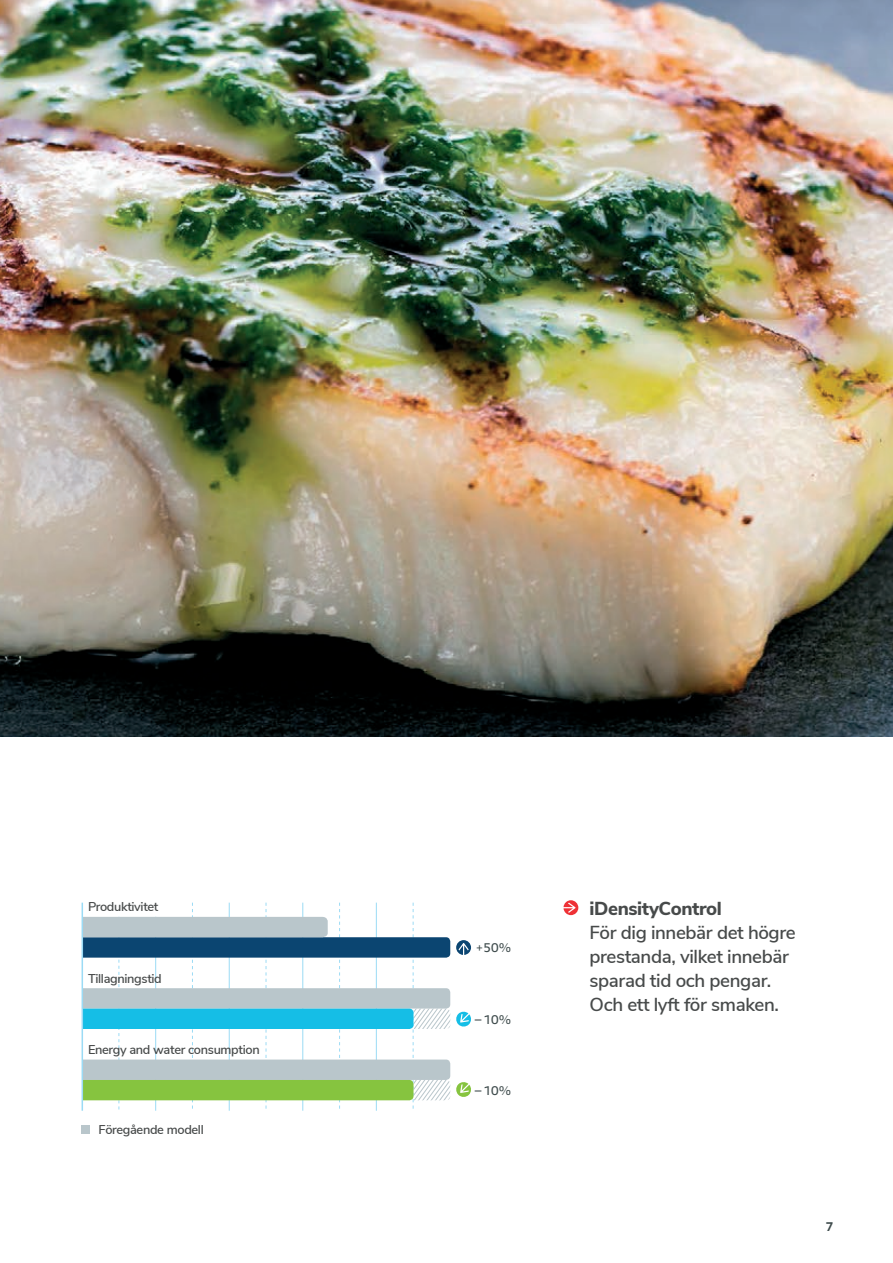
<style>
.page{position:relative;width:893px;height:1263px;background:#fff}
.page>*{position:absolute;margin:0;border:0;box-sizing:border-box;transform-origin:0 0}
.t1{font:600 18.75px/24px "Nunito Sans";letter-spacing:-.02em;color:#474a4a}
.t2{font:800 18.75px "Nunito Sans";letter-spacing:-.02em;color:#474a4a}
.t3{font:600 12.75px "Nunito Sans";letter-spacing:-.025em;color:#474a4a}
.t4{font:12.75px "RATIONAL Sans TT";color:#3e4b4c}
.t5{font:700 12.75px "RATIONAL Sans TT";color:#3e4b4c}
</style>
<div class="page">
<img style="left:0;top:0;width:893px;height:736px">
<svg style="left:563px;top:900px;width:15px;height:15px"></svg>
<div style="left:81px;top:1125px;width:9px;height:9px;background:#b9c6cb"></div>
<hr style="left:82px;top:903px;width:1px;height:208px;background:#9bdbf5">
<svg style="left:83px;top:903px;width:388px;height:208px"></svg>
<p class="t3" style="left:88px;top:898px;width:72px">Produktivitet</p>
<p class="t3" style="left:88px;top:969px;width:75px">Tillagningstid</p>
<p class="t3" style="left:88px;top:1040px;width:173px">Energy and water consumption</p>
<p class="t3" style="left:99px;top:1120px;width:107px">Föregående modell</p>
<p class="t4" style="left:476px;top:938px;width:37px">+50%</p>
<p class="t4" style="left:474px;top:1010px;width:39px">–10%</p>
<p class="t4" style="left:474px;top:1082px;width:39px">–10%</p>
<p class="t2" style="left:590px;top:895px;width:134px">iDensityControl</p>
<p class="t1" style="left:590px;top:919px;width:208px">För dig innebär det högre prestanda, vilket innebär sparad tid och pengar.<br>Och ett lyft för smaken.</p>
<p class="t5" style="left:826px;top:1218px;width:9px">7</p>
</div>
